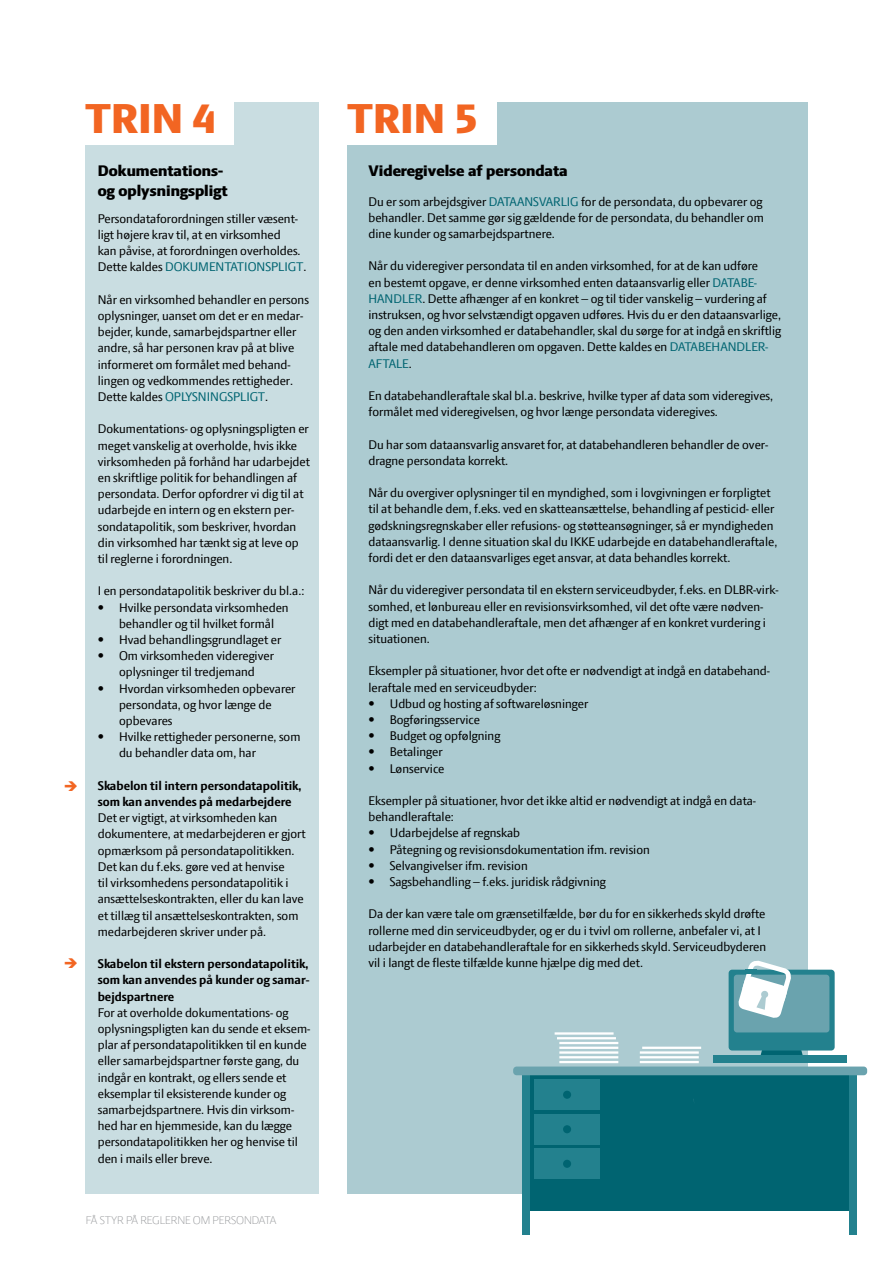
<style>
.page{position:relative;width:893px;height:1263px;background:#fff}
.page>*{position:absolute;margin:0;border:0;box-sizing:border-box;transform-origin:0 0}
.t1{font:800 45px "LF Press Sans";color:#f26522}
.t2{font:800 16.5px/19.8px "LF Press Sans";color:#000}
.t3{font:13.5px/16.2px "LF Press Sans";color:#000}
.t4{font:700 13.5px/16.2px "LF Press Sans";color:#000}
.t5{font:300 12px "LF Press Sans";color:#939598}
.s1{color:#006471}
</style>
<div class="page">
<div style="left:85px;top:102px;width:234px;height:1091px;background:#c9dde1"></div>
<div style="left:64px;top:99px;width:170px;height:45px;background:#fff"></div>
<div style="left:347px;top:102px;width:461px;height:1091px;background:#accbd1"></div>
<div style="left:326px;top:99px;width:170px;height:45px;background:#fff"></div>
<svg style="left:759px;top:1050px;width:45px;height:6px"></svg>
<div style="left:729px;top:970px;width:106px;height:80px;background:#23818e;border-radius:4px"></div>
<div style="left:734px;top:975px;width:95px;height:57px;background:#6aa3ae;border-radius:3px"></div>
<div style="left:713px;top:1056px;width:134px;height:7px;background:#23818e"></div>
<div style="left:523px;top:1075px;width:333px;height:135px;background:#006471"></div>
<div style="left:849px;top:1075px;width:7px;height:160px;background:#23818e"></div>
<div style="left:523px;top:1075px;width:7px;height:160px;background:#23818e"></div>
<div style="left:513px;top:1066px;width:354px;height:9px;background:#6aa3ae;border-radius:3px"></div>
<div style="left:534px;top:1079px;width:66px;height:31px;background:#23818e"></div>
<div style="left:534px;top:1114px;width:66px;height:30px;background:#23818e"></div>
<div style="left:534px;top:1148px;width:66px;height:31px;background:#23818e"></div>
<div style="left:563px;top:1091px;width:8px;height:8px;background:#006471;border-radius:50%"></div>
<div style="left:563px;top:1125px;width:8px;height:8px;background:#006471;border-radius:50%"></div>
<div style="left:563px;top:1160px;width:8px;height:8px;background:#006471;border-radius:50%"></div>
<hr style="left:640px;top:1061px;width:59px;height:2px;background:#fff">
<hr style="left:640px;top:1056px;width:59px;height:2px;background:#fff">
<hr style="left:640px;top:1051px;width:59px;height:3px;background:#fff">
<hr style="left:642px;top:1047px;width:59px;height:2px;background:#fff">
<hr style="left:559px;top:1061px;width:59px;height:2px;background:#fff">
<hr style="left:559px;top:1056px;width:59px;height:2px;background:#fff">
<hr style="left:559px;top:1051px;width:59px;height:3px;background:#fff">
<hr style="left:559px;top:1047px;width:59px;height:2px;background:#fff">
<hr style="left:559px;top:1042px;width:59px;height:2px;background:#fff">
<hr style="left:557px;top:1037px;width:59px;height:2px;background:#fff">
<hr style="left:555px;top:1032px;width:59px;height:3px;background:#fff">
<svg style="left:737px;top:960px;width:57px;height:58px"></svg>
<hr style="left:745px;top:970px;width:11px;height:4px;background:#21818d">
<h1 class="t1" style="left:85px;top:92px;width:132px">TRIN 4</h1>
<p class="t2" style="left:98px;top:160px;width:131px">Dokumentations&shy;og oplysningspligt</p>
<p class="t3" style="left:98px;top:210px;width:210px">Persondataforordningen stiller væsent&shy;ligt højere krav til, at en virksomhed<br>kan påvise, at forordningen overholdes.<br>Dette kaldes <span class="s1">DOKUMENTATIONSPLIGT</span>.</p>
<p class="t3" style="left:98px;top:291px;width:213px">Når en virksomhed behandler en persons oplysninger, uanset om det er en medar&shy;bejder, kunde, samarbejdspartner eller andre, så har personen krav på at blive informeret om formålet med behand&shy;lingen og vedkommendes rettigheder.<br>Dette kaldes <span class="s1">OPLYSNINGSPLIGT</span>.</p>
<p class="t3" style="left:98px;top:421px;width:214px">Dokumentations- og oplysningspligten er meget vanskelig at overholde, hvis ikke virksomheden på forhånd har udarbejdet en skriftlige politik for behandlingen af persondata. Derfor opfordrer vi dig til at udarbejde en intern og en ekstern per&shy;sondatapolitik, som beskriver, hvordan din virksomhed har tænkt sig at leve op til reglerne i forordningen.</p>
<p class="t3" style="left:98px;top:583px;width:208px">I en persondatapolitik beskriver du bl.a.:</p>
<p class="t3" style="left:98px;top:599px;width:192px;text-align:center">• Hvilke persondata virksomheden behandler og til hvilket formål</p>
<p class="t3" style="left:98px;top:631px;width:185px">• Hvad behandlingsgrundlaget er</p>
<p class="t3" style="left:98px;top:647px;width:178px;text-align:center">• Om virksomheden videregiver oplysninger til tredjemand</p>
<p class="t3" style="left:119px;top:680px;width:178px;text-indent:-21px">• Hvordan virksomheden opbevarer persondata, og hvor længe de opbevares</p>
<p class="t3" style="left:119px;top:728px;width:183px;text-indent:-21px">• Hvilke rettigheder personerne, som du behandler data om, har</p>
<p class="t4" style="left:98px;top:777px;width:205px">Skabelon til intern persondatapolitik, som kan anvendes på medarbejdere</p>
<p class="t3" style="left:98px;top:809px;width:209px">Det er vigtigt, at virksomheden kan dokumentere, at medarbejderen er gjort opmærksom på persondatapolitikken.<br>Det kan du f.eks. gøre ved at henvise<br>til virksomhedens persondatapolitik i ansættelseskontrakten, eller du kan lave et tillæg til ansættelseskontrakten, som medarbejderen skriver under på.</p>
<p class="t4" style="left:98px;top:955px;width:213px;text-align:justify">Skabelon til ekstern persondatapolitik, som kan anvendes på kunder og samar&shy;bejdspartnere</p>
<p class="t3" style="left:98px;top:1004px;width:214px">For at overholde dokumentations- og oplysningspligten kan du sende et eksem&shy;plar af persondatapolitikken til en kunde eller samarbejdspartner første gang, du indgår en kontrakt, og ellers sende et eksemplar til eksisterende kunder og samarbejdspartnere. Hvis din virksom&shy;hed har en hjemmeside, kan du lægge persondatapolitikken her og henvise til den i mails eller breve.</p>
<p class="t5" style="left:86px;top:1213px;width:192px">FÅ STYR PÅ REGLERNE OM PERSONDATA</p>
<h1 class="t1" style="left:347px;top:92px;width:132px">TRIN 5</h1>
<p class="t2" style="left:368px;top:160px;width:201px">Videregivelse af persondata</p>
<p class="t3" style="left:368px;top:193px;width:397px;text-align:justify">Du er som arbejdsgiver <span class="s1">DATAANSVARLIG</span> for de persondata, du opbevarer og behandler. Det samme gør sig gældende for de persondata, du behandler om dine kunder og samarbejdspartnere.</p>
<p class="t3" style="left:368px;top:258px;width:414px">Når du videregiver persondata til en anden virksomhed, for at de kan udføre<br>en bestemt opgave, er denne virksomhed enten dataansvarlig eller <span class="s1">DATABE-HANDLER</span>. Dette afhænger af en konkret – og til tider vanskelig – vurdering af instruksen, og hvor selvstændigt opgaven udføres. Hvis du er den dataansvarlige, og den anden virksomhed er databehandler, skal du sørge for at indgå en skriftlig aftale med databehandleren om opgaven. Dette kaldes en <span class="s1">DATABEHANDLER-AFTALE</span>.</p>
<p class="t3" style="left:368px;top:387px;width:406px">En databehandleraftale skal bl.a. beskrive, hvilke typer af data som videregives, formålet med videregivelsen, og hvor længe persondata videregives.</p>
<p class="t3" style="left:368px;top:436px;width:401px">Du har som dataansvarlig ansvaret for, at databehandleren behandler de over&shy;dragne persondata korrekt.</p>
<p class="t3" style="left:368px;top:484px;width:410px">Når du overgiver oplysninger til en myndighed, som i lovgivningen er forpligtet til at behandle dem, f.eks. ved en skatteansættelse, behandling af pesticid- eller gødskningsregnskaber eller refusions- og støtteansøgninger, så er myndigheden dataansvarlig. I denne situation skal du IKKE udarbejde en databehandleraftale, fordi det er den dataansvarliges eget ansvar, at data behandles korrekt.</p>
<p class="t3" style="left:368px;top:582px;width:412px">Når du videregiver persondata til en ekstern serviceudbyder, f.eks. en DLBR-virk&shy;somhed, et lønbureau eller en revisionsvirksomhed, vil det ofte være nødven&shy;digt med en databehandleraftale, men det afhænger af en konkret vurdering i situationen.</p>
<p class="t3" style="left:368px;top:663px;width:403px">Eksempler på situationer, hvor det ofte er nødvendigt at indgå en databehand&shy;leraftale med en serviceudbyder:</p>
<p class="t3" style="left:368px;top:695px;width:221px">• Udbud og hosting af softwareløsninger</p>
<p class="t3" style="left:368px;top:711px;width:113px">• Bogføringsservice</p>
<p class="t3" style="left:368px;top:727px;width:133px">• Budget og opfølgning</p>
<p class="t3" style="left:368px;top:744px;width:76px">• Betalinger</p>
<p class="t3" style="left:368px;top:760px;width:77px">• Lønservice</p>
<p class="t3" style="left:368px;top:792px;width:389px">Eksempler på situationer, hvor det ikke altid er nødvendigt at indgå en data&shy;behandleraftale:</p>
<p class="t3" style="left:368px;top:825px;width:153px">• Udarbejdelse af regnskab</p>
<p class="t3" style="left:368px;top:841px;width:283px">• Påtegning og revisionsdokumentation ifm. revision</p>
<p class="t3" style="left:368px;top:857px;width:161px">• Selvangivelser ifm. revision</p>
<p class="t3" style="left:368px;top:873px;width:239px">• Sagsbehandling – f.eks. juridisk rådgivning</p>
<p class="t3" style="left:368px;top:906px;width:399px">Da der kan være tale om grænsetilfælde, bør du for en sikkerheds skyld drøfte rollerne med din serviceudbyder, og er du i tvivl om rollerne, anbefaler vi, at I udarbejder en databehandleraftale for en sikkerheds skyld. Serviceudbyderen vil i langt de fleste tilfælde kunne hjælpe dig med det.</p>
</div>
